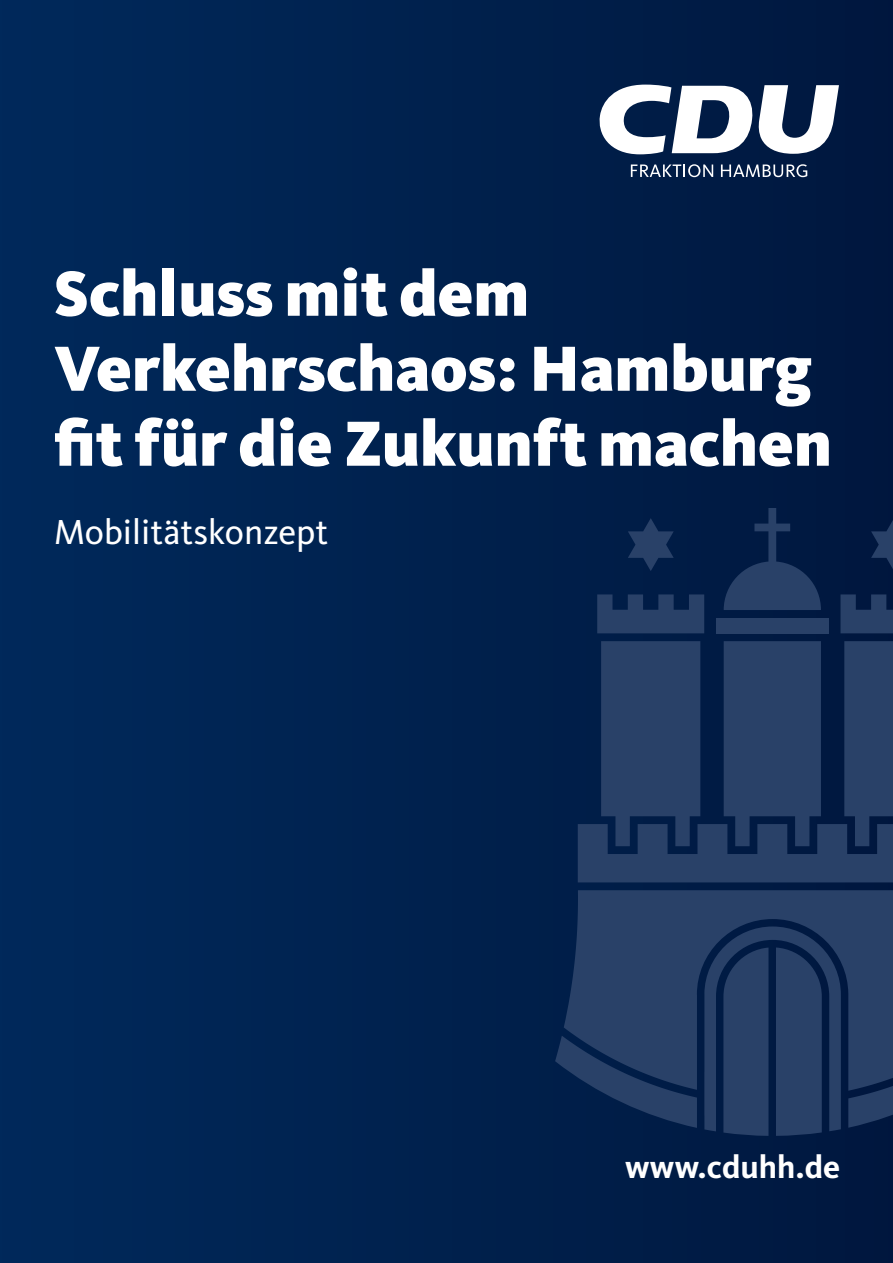
<style>
.page{position:relative;width:893px;height:1263px;background:#fff}
.page>*{position:absolute;margin:0;border:0;box-sizing:border-box;transform-origin:0 0}
.t1{font:900 66px/75px "Kievit Pro";color:#fff}
.t2{font:36px "Kievit Pro";color:#fff}
.t3{font:700 33px "Kievit Pro";color:#fff}
</style>
<div class="page">
<div style="left:0;top:0;width:893px;height:1263px;background:linear-gradient(to right,#00295b,#00173e)"></div>
<svg style="left:631px;top:164px;width:82px;height:13px"></svg>
<svg style="left:721px;top:164px;width:86px;height:13px"></svg>
<svg style="left:597px;top:85px;width:242px;height:69px"></svg>
<svg style="left:597px;top:594px;width:107px;height:39px;background:#213a61"></svg>
<div style="left:716px;top:618px;width:113px;height:15px;background:#294168"></div>
<svg style="left:578px;top:641px;width:315px;height:241px;background:#1e375e"></svg>
<svg style="left:628px;top:518px;width:46px;height:53px;background:#142e57"></svg>
<svg style="left:871px;top:520px;width:22px;height:49px"></svg>
<svg style="left:724px;top:508px;width:97px;height:102px;background:#112a52"></svg>
<svg style="left:840px;top:594px;width:53px;height:39px;background:#213960"></svg>
<svg style="left:848px;top:1091px;width:45px;height:37px;background:#1e365d"></svg>
<svg style="left:555px;top:1036px;width:142px;height:92px;background:#0f2a53"></svg>
<svg style="left:564px;top:890px;width:329px;height:201px;background:#243c63"></svg>
<svg style="left:704px;top:926px;width:137px;height:210px;background:#20385f"></svg>
<p class="t1" style="left:54px;top:256px;width:779px">Schluss mit dem<br>Verkehrschaos: Hamburg fit für die Zukunft machen</p>
<p class="t2" style="left:54px;top:510px;width:276px">Mobilitätskonzept</p>
<p class="t3" style="left:625px;top:1147px;width:217px">www.cduhh.de</p>
</div>
